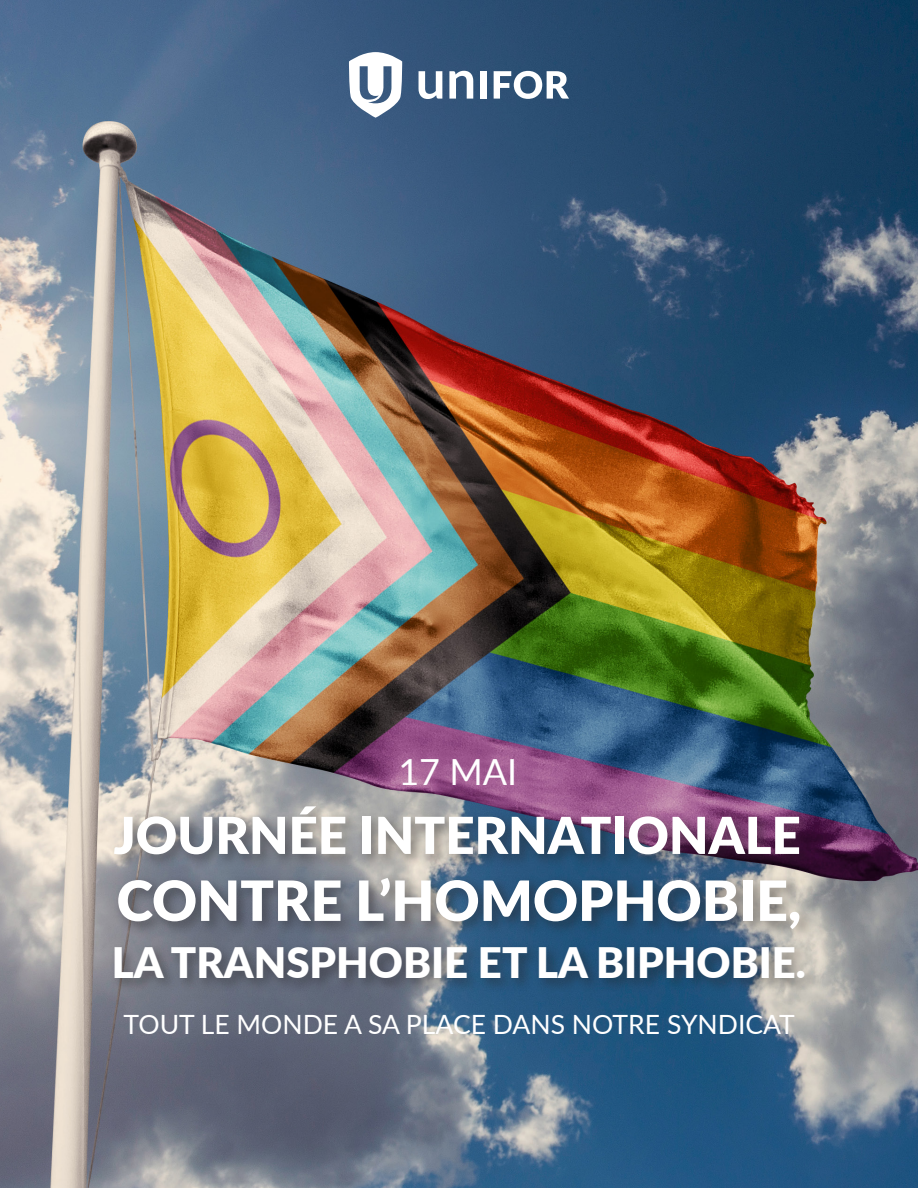
<style>
.page{position:relative;width:918px;height:1188px;background:#fff}
.page>*{position:absolute;margin:0;border:0;box-sizing:border-box;transform-origin:0 0}
.t1{font:900 55.5px "Lato";color:#fff}
.t2{font:900 51px "Lato";color:#fff}
.t3{font:900 42px "Lato";color:#fff}
.t4{font:36px "Lato";color:#fff}
.t5{font:26.55px "Lato";color:#fff}
</style>
<div class="page">
<img style="left:0;top:0;width:918px;height:1188px">
<div style="left:110px;top:942px;width:709px;height:52px;background:#231f20;opacity:.46"></div>
<div style="left:109px;top:801px;width:705px;height:68px;background:#231f20;opacity:.46"></div>
<div style="left:113px;top:874px;width:701px;height:69px;background:#231f20;opacity:.46"></div>
<svg style="left:349px;top:52px;width:53px;height:66px"></svg>
<svg style="left:419px;top:71px;width:23px;height:28px"></svg>
<svg style="left:449px;top:71px;width:24px;height:28px"></svg>
<svg style="left:494px;top:71px;width:75px;height:28px"></svg>
<div style="left:480px;top:71px;width:7px;height:28px;background:#fff"></div>
<p class="t4" style="left:398px;top:746px;width:120px">17 MAI</p>
<p class="t2" style="left:114px;top:797px;width:689px">JOURNÉE INTERNATIONALE</p>
<p class="t1" style="left:117px;top:859px;width:686px">CONTRE L’HOMOPHOBIE,</p>
<p class="t3" style="left:112px;top:932px;width:696px">LA TRANSPHOBIE ET LA BIPHOBIE.</p>
<p class="t5" style="left:124px;top:1005px;width:673px">TOUT LE MONDE A SA PLACE DANS NOTRE SYNDICAT</p>
</div>
